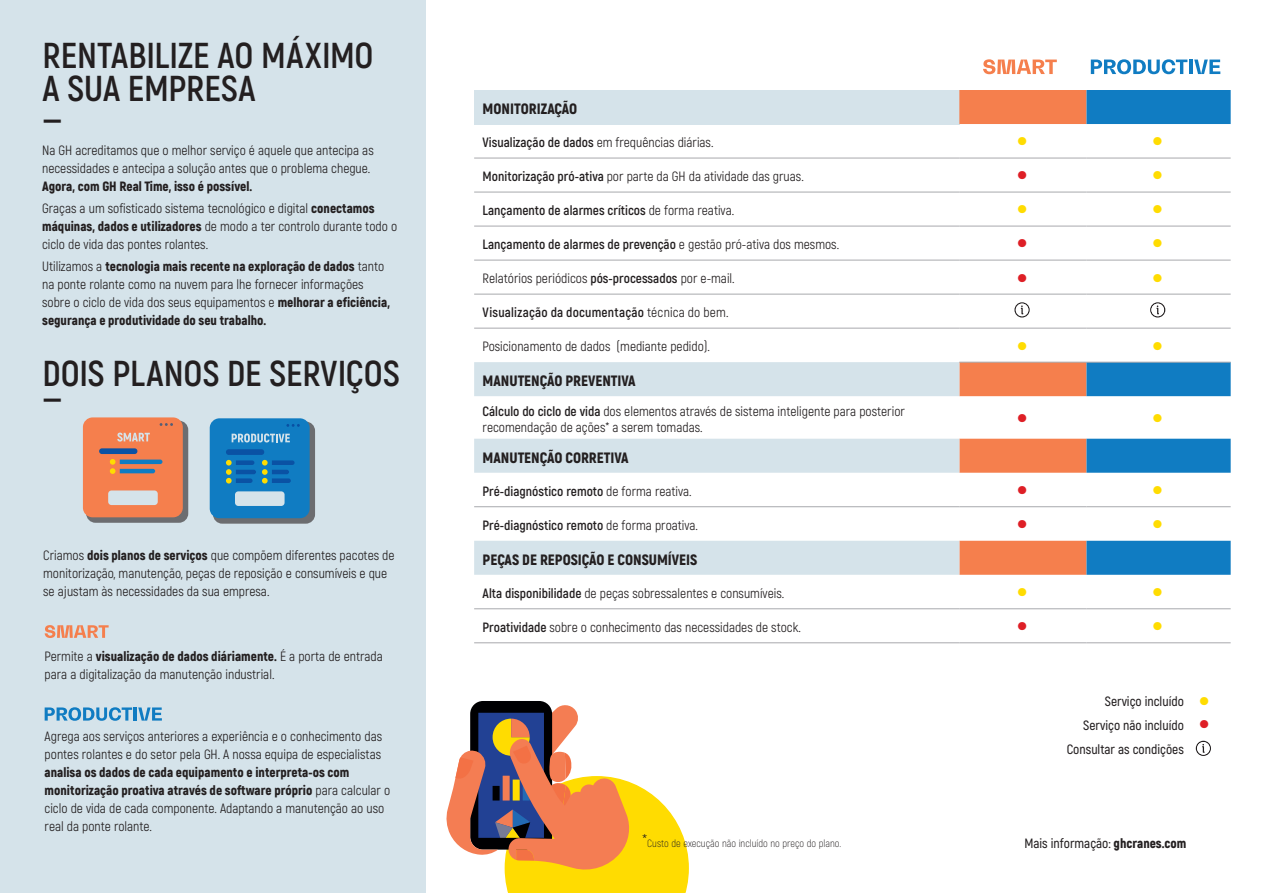
<style>
.page{position:relative;width:1263px;height:893px;background:#fff}
.page>*{position:absolute;margin:0;border:0;box-sizing:border-box;transform-origin:0 0}
.t1{font:700 36px/33px "Akrobat";color:#231f20}
.t2{font:900 19.5px "Circular Std";color:#ffdc01}
.t3{font:900 19.5px "Circular Std";color:#de1f26}
.t4{font:900 15px "Akrobat";color:#231f20}
.t5{font:13.5px/18px "Akrobat";color:#231f20}
.t6{font:700 13.5px "Akrobat";color:#231f20}
.t7{font:900 13.5px/18px "Akrobat";color:#231f20}
.t8{font:600 13.5px/24px "Akrobat";color:#231f20;text-align:right}
.t9{font:300 10.5px "Akrobat";color:#231f20}
.s1{font-weight:900}
.s2{font-weight:400}
.s3{font-weight:700}
.s4{font-size:18px}
</style>
<div class="page">
<div style="left:0;top:0;width:425px;height:893px;background:#d5e3ea"></div>
<div style="left:474px;top:90px;width:485px;height:34px;background:#d5e3ea"></div>
<svg style="left:959px;top:90px;width:127px;height:485px"></svg>
<svg style="left:1086px;top:90px;width:145px;height:485px"></svg>
<svg style="left:474px;top:362px;width:485px;height:213px"></svg>
<hr style="left:474px;top:328px;width:485px;height:1px;background:#a8a9ad">
<hr style="left:474px;top:158px;width:485px;height:1px;background:#a8a9ad">
<hr style="left:474px;top:192px;width:485px;height:1px;background:#a8a9ad">
<hr style="left:474px;top:226px;width:485px;height:1px;background:#a8a9ad">
<hr style="left:474px;top:260px;width:485px;height:1px;background:#a8a9ad">
<hr style="left:474px;top:294px;width:485px;height:1px;background:#a8a9ad">
<hr style="left:474px;top:506px;width:485px;height:1px;background:#a8a9ad">
<hr style="left:474px;top:608px;width:485px;height:1px;background:#a8a9ad">
<hr style="left:959px;top:158px;width:127px;height:1px;background:#a8a9ad">
<hr style="left:1086px;top:158px;width:145px;height:1px;background:#a8a9ad">
<hr style="left:959px;top:192px;width:127px;height:1px;background:#a8a9ad">
<hr style="left:1086px;top:192px;width:145px;height:1px;background:#a8a9ad">
<hr style="left:959px;top:226px;width:127px;height:1px;background:#a8a9ad">
<hr style="left:1086px;top:226px;width:145px;height:1px;background:#a8a9ad">
<hr style="left:959px;top:260px;width:127px;height:1px;background:#a8a9ad">
<hr style="left:1086px;top:260px;width:145px;height:1px;background:#a8a9ad">
<hr style="left:959px;top:294px;width:127px;height:1px;background:#a8a9ad">
<hr style="left:1086px;top:294px;width:145px;height:1px;background:#a8a9ad">
<hr style="left:959px;top:328px;width:127px;height:1px;background:#a8a9ad">
<hr style="left:1086px;top:328px;width:145px;height:1px;background:#a8a9ad">
<hr style="left:959px;top:362px;width:127px;height:1px;background:#a8a9ad">
<hr style="left:1086px;top:362px;width:145px;height:1px;background:#a8a9ad">
<hr style="left:959px;top:506px;width:127px;height:1px;background:#a8a9ad">
<hr style="left:1086px;top:506px;width:145px;height:1px;background:#a8a9ad">
<hr style="left:959px;top:608px;width:127px;height:1px;background:#a8a9ad">
<hr style="left:1086px;top:608px;width:145px;height:1px;background:#a8a9ad">
<hr style="left:474px;top:643px;width:485px;height:1px;background:#a8a9ad">
<hr style="left:959px;top:643px;width:127px;height:1px;background:#a8a9ad">
<hr style="left:1086px;top:643px;width:145px;height:1px;background:#a8a9ad">
<svg style="left:983px;top:59px;width:74px;height:15px"></svg>
<svg style="left:1091px;top:59px;width:96px;height:15px"></svg>
<hr style="left:1189px;top:60px;width:3px;height:14px;background:#107cc2">
<svg style="left:1194px;top:60px;width:26px;height:14px"></svg>
<svg style="left:1014px;top:302px;width:16px;height:15px"></svg>
<svg style="left:1150px;top:302px;width:15px;height:15px"></svg>
<svg style="left:1196px;top:741px;width:15px;height:15px"></svg>
<div style="left:213px;top:422px;width:102px;height:102px;background:#6c6d70;border-radius:9px"></div>
<div style="left:210px;top:418px;width:100px;height:100px;background:#107cc2;border-radius:10px"></div>
<div style="left:226px;top:449px;width:38px;height:6px;background:#0a52a4;border-radius:3px"></div>
<svg style="left:226px;top:460px;width:30px;height:24px"></svg>
<svg style="left:262px;top:460px;width:33px;height:24px"></svg>
<div style="left:235px;top:491px;width:50px;height:15px;background:#d5e3ea;border-radius:3px"></div>
<svg style="left:232px;top:433px;width:58px;height:9px"></svg>
<svg style="left:286px;top:424px;width:14px;height:3px"></svg>
<div style="left:86px;top:421px;width:102px;height:102px;background:#6c6d70;border-radius:9px"></div>
<div style="left:83px;top:417px;width:100px;height:100px;background:#f57f4d;border-radius:10px"></div>
<div style="left:108px;top:490px;width:50px;height:15px;background:#d5e3ea;border-radius:3px"></div>
<svg style="left:117px;top:433px;width:33px;height:9px"></svg>
<svg style="left:160px;top:423px;width:13px;height:3px"></svg>
<div style="left:99px;top:448px;width:38px;height:6px;background:#0a52a4;border-radius:3px"></div>
<svg style="left:110px;top:459px;width:52px;height:15px"></svg>
<svg style="left:45px;top:625px;width:64px;height:13px"></svg>
<svg style="left:45px;top:707px;width:87px;height:14px"></svg>
<hr style="left:134px;top:707px;width:3px;height:14px;background:#107cc2">
<svg style="left:138px;top:707px;width:24px;height:14px"></svg>
<svg style="left:446px;top:701px;width:243px;height:192px"></svg>
<h1 class="t1" style="left:43px;top:39px;width:332px">RENTABILIZE AO MÁXIMO<br>A SUA EMPRESA<br>—</h1>
<p class="t5" style="left:42px;top:141px;width:333px">Na GH acreditamos que o melhor serviço é aquele que antecipa as necessidades e antecipa a solução antes que o problema chegue.</p>
<p class="t5" style="left:42px;top:175px;width:334px;line-height:22.2px"><span class="s1">Agora, com GH Real Time, isso é possível.<br></span>Graças a um sofisticado sistema tecnológico e digital <span class="s1">conectamos</span></p>
<p class="t5" style="left:42px;top:217px;width:356px"><span class="s1">máquinas, dados e utilizadores</span> de modo a ter controlo durante todo o ciclo de vida das pontes rolantes.</p>
<p class="t5" style="left:42px;top:257px;width:349px">Utilizamos a <span class="s1">tecnologia mais recente na exploração de dados</span> tanto na ponte rolante como na nuvem para lhe fornecer informações sobre o ciclo de vida dos seus equipamentos e <span class="s1">melhorar a eficiência, segurança e produtividade do seu trabalho.</span></p>
<h1 class="t1" style="left:43px;top:360px;width:359px;line-height:27px">DOIS PLANOS DE SERVIÇOS —</h1>
<p class="t5" style="left:43px;top:546px;width:353px">Criamos <span class="s1">dois planos de serviços</span> que compõem diferentes pacotes de monitorização, manutenção, peças de reposição e consumíveis e que se ajustam às necessidades da sua empresa.</p>
<p class="t5" style="left:45px;top:647px;width:340px">Permite a <span class="s1">visualização de dados diáriamente.</span> É a porta de entrada para a digitalização da manutenção industrial.</p>
<p class="t5" style="left:45px;top:727px;width:339px">Agrega aos serviços anteriores a experiência e o conhecimento das pontes rolantes e do setor pela GH. A nossa equipa de especialistas</p>
<p class="t7" style="left:45px;top:763px;width:347px">analisa os dados de cada equipamento e interpreta-os com monitorização proativa através de software próprio <span class="s2">para calcular o ciclo de vida de cada componente. Adaptando a manutenção ao uso real da ponte rolante.</span></p>
<p class="t4" style="left:483px;top:99px;width:96px">MONITORIZAÇÃO</p>
<p class="t5" style="left:483px;top:134px;width:232px"><span class="s3">Visualização de dados</span> em frequências diárias.</p>
<h2 class="t2" style="left:1017px;top:127px;width:12px">•</h2>
<h2 class="t2" style="left:1153px;top:127px;width:12px">•</h2>
<p class="t5" style="left:483px;top:168px;width:323px"><span class="s3">Monitorização pró-ativa</span> por parte da GH da atividade das gruas.</p>
<h2 class="t3" style="left:1017px;top:162px;width:12px">•</h2>
<h2 class="t2" style="left:1153px;top:162px;width:12px">•</h2>
<p class="t6" style="left:483px;top:202px;width:253px">Lançamento de alarmes críticos <span class="s2">de forma reativa.</span></p>
<h2 class="t2" style="left:1017px;top:196px;width:12px">•</h2>
<h2 class="t2" style="left:1153px;top:196px;width:12px">•</h2>
<p class="t6" style="left:483px;top:236px;width:358px">Lançamento de alarmes de prevenção <span class="s2">e gestão pró-ativa dos mesmos.</span></p>
<h2 class="t3" style="left:1017px;top:230px;width:12px">•</h2>
<h2 class="t2" style="left:1153px;top:230px;width:12px">•</h2>
<p class="t5" style="left:483px;top:270px;width:254px">Relatórios periódicos <span class="s3">pós-processados</span> por e-mail.</p>
<h2 class="t3" style="left:1017px;top:264px;width:12px">•</h2>
<h2 class="t2" style="left:1153px;top:264px;width:12px">•</h2>
<p class="t6" style="left:483px;top:304px;width:247px">Visualização da documentação <span class="s2">técnica do bem.</span></p>
<p class="t5" style="left:483px;top:338px;width:229px">Posicionamento de dados (mediante pedido).</p>
<h2 class="t2" style="left:1017px;top:332px;width:12px">•</h2>
<h2 class="t2" style="left:1153px;top:332px;width:12px">•</h2>
<p class="t4" style="left:483px;top:371px;width:155px">MANUTENÇÃO PREVENTIVA</p>
<p class="t5" style="left:483px;top:403px;width:424px;line-height:16.2px"><span class="s3">Cálculo do ciclo de vida</span> dos elementos através de sistema inteligente para posterior recomendação de ações* a serem tomadas.</p>
<h2 class="t3" style="left:1017px;top:404px;width:12px">•</h2>
<h2 class="t2" style="left:1153px;top:404px;width:12px">•</h2>
<p class="t4" style="left:483px;top:448px;width:148px">MANUTENÇÃO CORRETIVA</p>
<p class="t6" style="left:483px;top:483px;width:211px">Pré-diagnóstico remoto <span class="s2">de forma reativa.</span></p>
<h2 class="t3" style="left:1017px;top:476px;width:12px">•</h2>
<h2 class="t2" style="left:1153px;top:476px;width:12px">•</h2>
<p class="t6" style="left:483px;top:517px;width:217px">Pré-diagnóstico remoto <span class="s2">de forma proativa.</span></p>
<h2 class="t3" style="left:1017px;top:510px;width:12px">•</h2>
<h2 class="t2" style="left:1153px;top:510px;width:12px">•</h2>
<p class="t4" style="left:483px;top:550px;width:216px">PEÇAS DE REPOSIÇÃO E CONSUMÍVEIS</p>
<p class="t5" style="left:483px;top:584px;width:303px"><span class="s3">Alta disponibilidade</span> de peças sobressalentes e consumíveis.</p>
<h2 class="t2" style="left:1017px;top:578px;width:12px">•</h2>
<h2 class="t2" style="left:1153px;top:578px;width:12px">•</h2>
<p class="t5" style="left:483px;top:618px;width:320px"><span class="s3">Proatividade</span> sobre o conhecimento das necessidades de stock.</p>
<h2 class="t3" style="left:1017px;top:612px;width:12px">•</h2>
<h2 class="t2" style="left:1153px;top:612px;width:12px">•</h2>
<p class="t9" style="left:642px;top:837px;width:201px"><span class="s4">*</span>Custo de execução não incluído no preço do plano.</p>
<p class="t8" style="left:1067px;top:689px;width:119px">Serviço incluído<br>Serviço não incluído<br>Consultar as condições</p>
<h2 class="t2" style="left:1199px;top:688px;width:12px">•</h2>
<h2 class="t3" style="left:1199px;top:710px;width:12px">•</h2>
<p class="t8" style="left:1024px;top:832px;width:164px">Mais informação: <span class="s1">ghcranes.com</span></p>
</div>
